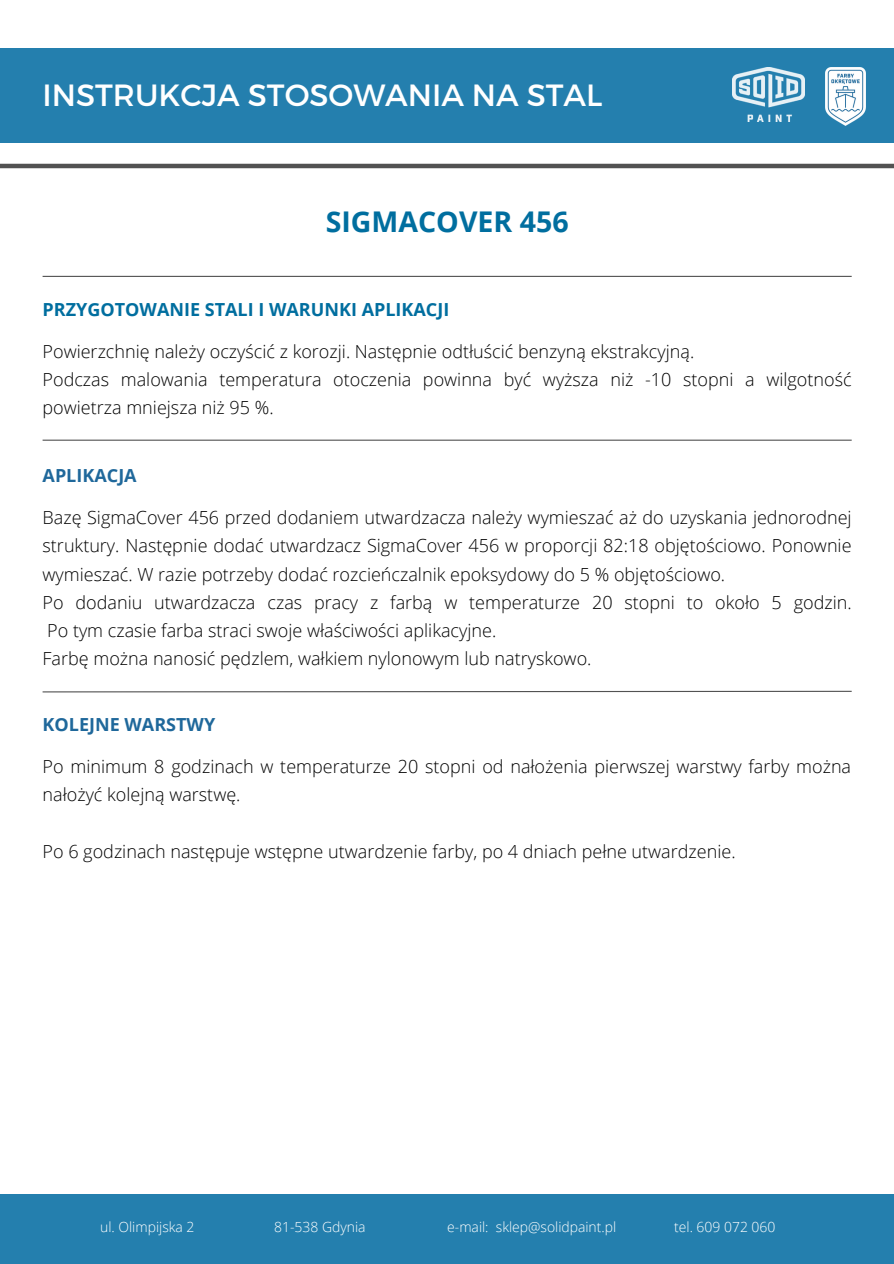
<style>
.page{position:relative;width:894px;height:1264px;background:#fff}
.page>*{position:absolute;margin:0;border:0;box-sizing:border-box;transform-origin:0 0}
.t1{font:30.6px "Montserrat";color:#fff}
.t2{font:700 28.5px "Open Sans";color:#006e9f}
.t3{font:300 18px/28.2px "Open Sans";color:#000}
.t4{font:700 18px "Open Sans";color:#006e9f}
.t5{font:700 18px "Open Sans";color:#1f689b}
.t6{font:300 13.95px "Open Sans";color:#fff}
</style>
<div class="page">
<div style="left:0;top:48px;width:893px;height:94px;background:#247fae"></div>
<hr style="left:0;top:164px;width:893px;height:4px;background:#525252">
<img style="left:825px;top:68px;width:40px;height:57px">
<img style="left:732px;top:68px;width:72px;height:54px">
<div style="left:0;top:1193px;width:893px;height:70px;background:#247fae"></div>
<svg style="left:42px;top:690px;width:810px;height:3px"></svg>
<hr style="left:43px;top:276px;width:808px;height:1px;background:#525252">
<hr style="left:43px;top:439px;width:808px;height:2px;background:#525252">
<p class="t1" style="left:43px;top:76px;width:561px">INSTRUKCJA STOSOWANIA NA STAL</p>
<p class="t2" style="left:325px;top:201px;width:244px">SIGMACOVER 456</p>
<p class="t4" style="left:43px;top:296px;width:408px">PRZYGOTOWANIE STALI I WARUNKI APLIKACJI</p>
<p class="t3" style="left:43px;top:336px;width:653px">Powierzchnię należy oczyścić z korozji. Następnie odtłuścić benzyną ekstrakcyjną.</p>
<p class="t3" style="left:43px;top:365px;width:810px">Podczas malowania temperatura otoczenia powinna być wyższa niż -10 stopni a wilgotność powietrza mniejsza niż 95 %.</p>
<p class="t5" style="left:43px;top:463px;width:96px">APLIKACJA</p>
<p class="t3" style="left:43px;top:503px;width:810px;text-align:justify">Bazę SigmaCover 456 przed dodaniem utwardzacza należy wymieszać aż do uzyskania jednorodnej struktury. Następnie dodać utwardzacz SigmaCover 456 w proporcji 82:18 objętościowo. Ponownie wymieszać. W razie potrzeby dodać rozcieńczalnik epoksydowy do 5 % objętościowo.</p>
<p class="t3" style="left:43px;top:587px;width:810px">Po dodaniu utwardzacza czas pracy z farbą w temperaturze 20 stopni to około 5 godzin.<br>Po tym czasie farba straci swoje właściwości aplikacyjne.</p>
<p class="t3" style="left:43px;top:644px;width:550px">Farbę można nanosić pędzlem, wałkiem nylonowym lub natryskowo.</p>
<p class="t5" style="left:43px;top:712px;width:174px">KOLEJNE WARSTWY</p>
<p class="t3" style="left:43px;top:752px;width:809px">Po minimum 8 godzinach w temperaturze 20 stopni od nałożenia pierwszej warstwy farby można nałożyć kolejną warstwę.</p>
<p class="t3" style="left:43px;top:836px;width:694px">Po 6 godzinach następuje wstępne utwardzenie farby, po 4 dniach pełne utwardzenie.</p>
<p class="t6" style="left:100px;top:1216px;width:96px">ul. Olimpijska 2</p>
<p class="t6" style="left:274px;top:1216px;width:93px">81-538 Gdynia</p>
<p class="t6" style="left:447px;top:1216px;width:170px">e-mail: sklep@solidpaint.pl</p>
<p class="t6" style="left:674px;top:1216px;width:103px">tel. 609 072 060</p>
</div>
